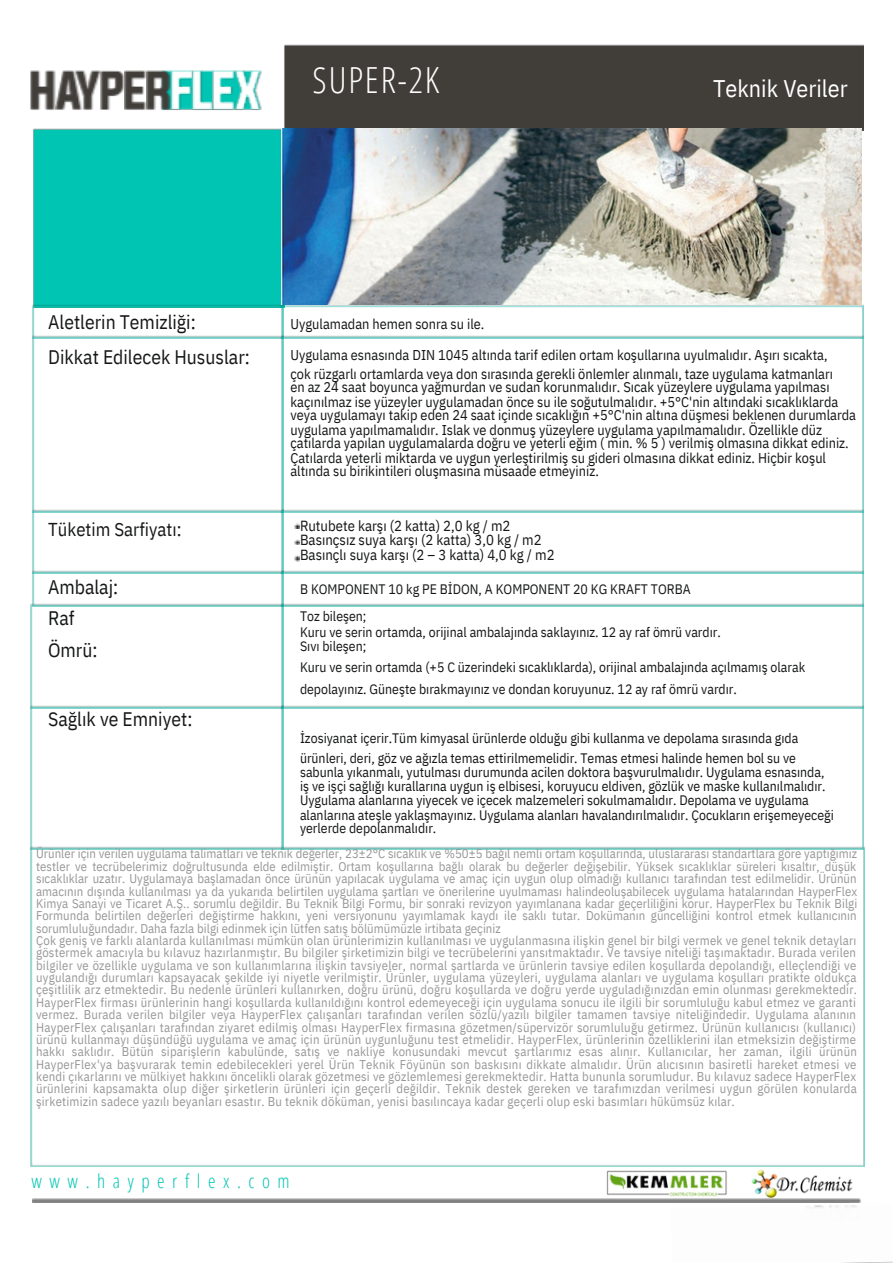
<style>
.page{position:relative;width:893px;height:1264px;background:#fff}
.page>*{position:absolute;margin:0;border:0;box-sizing:border-box;transform-origin:0 0}
.t1{font:300 36px "Open Sans Condensed";letter-spacing:.05em;color:#fff}
.t2{font:24px "IBM Plex Sans Cond";color:#fff}
.t3{font:19.5px/31.5px "IBM Plex Sans Cond";color:#151616}
.t4{font:300 19.05px "Open Sans Condensed";letter-spacing:.395em;color:#00c5b2}
.t5{font:18.6px "IBM Plex Sans Cond";color:#151616}
.t6{font:14.7px/14.5px "IBM Plex Sans Cond";color:#151616}
.t7{font:14.25px/14px "IBM Plex Sans Cond";color:#151616}
.t8{font:13.65px/14.1px "IBM Plex Sans Cond";color:#151616}
.t9{font:12.75px/12.3px "IBM Plex Sans Cond";letter-spacing:.02em;color:#989899}
</style>
<div class="page">
<img style="left:30px;top:70px;width:45px;height:40px">
<img style="left:75px;top:70px;width:186px;height:40px">
<div style="left:33px;top:129px;width:249px;height:175px;background:#00c5b2"></div>
<div style="left:283px;top:45px;width:580px;height:85px;background:#413e3a"></div>
<img style="left:30px;top:846px;width:834px;height:320px">
<img style="left:32px;top:304px;width:248px;height:31px">
<img style="left:280px;top:304px;width:583px;height:31px">
<img style="left:32px;top:335px;width:248px;height:174px">
<img style="left:280px;top:335px;width:583px;height:174px">
<img style="left:32px;top:509px;width:248px;height:61px">
<img style="left:280px;top:509px;width:583px;height:61px">
<svg style="left:293px;top:522px;width:6px;height:6px"></svg>
<svg style="left:293px;top:539px;width:6px;height:5px"></svg>
<svg style="left:293px;top:555px;width:6px;height:6px"></svg>
<img style="left:30px;top:604px;width:250px;height:101px">
<img style="left:280px;top:606px;width:583px;height:99px">
<img style="left:31px;top:570px;width:249px;height:36px">
<img style="left:280px;top:570px;width:583px;height:36px">
<img style="left:30px;top:705px;width:250px;height:144px">
<img style="left:280px;top:705px;width:583px;height:144px">
<img style="left:282px;top:129px;width:579px;height:175px">
<img style="left:606px;top:1170px;width:121px;height:27px">
<img style="left:731px;top:1160px;width:139px;height:59px">
<h1 class="t1" style="left:312px;top:55px;width:128px">SUPER-2K</h1>
<h2 class="t2" style="left:713px;top:72px;width:136px">Teknik Veriler</h2>
<h3 class="t3" style="left:48px;top:305px;width:203px;line-height:34.8px">Aletlerin Temizliği:<br>Dikkat Edilecek Hususlar:</h3>
<p class="t7" style="left:290px;top:309px;width:538px;line-height:30.3px">Uygulamadan hemen sonra su ile.<br>Uygulama esnasında DIN 1045 altında tarif edilen ortam koşullarına uyulmalıdır. Aşırı sıcakta,</p>
<p class="t7" style="left:290px;top:366px;width:567px">çok rüzgarlı ortamlarda veya don sırasında gerekli önlemler alınmalı, taze uygulama katmanları<br>en az 24 saat boyunca yağmurdan ve sudan korunmalıdır. Sıcak yüzeylere uygulama yapılması kaçınılmaz ise yüzeyler uygulamadan önce su ile soğutulmalıdır. +5°C'nin altındaki sıcaklıklarda veya uygulamayı takip eden 24 saat içinde sıcaklığın +5°C'nin altına düşmesi beklenen durumlarda uygulama yapılmamalıdır. Islak ve donmuş yüzeylere uygulama yapılmamalıdır. Özellikle düz çatılarda yapılan uygulamalarda doğru ve yeterli eğim ( min. % 5 ) verilmiş olmasına dikkat ediniz.<br>Çatılarda yeterli miktarda ve uygun yerleştirilmiş su gideri olmasına dikkat ediniz. Hiçbir koşul altında su birikintileri oluşmasına müsaade etmeyiniz.</p>
<h3 class="t5" style="left:48px;top:516px;width:135px">Tüketim Sarfiyatı:</h3>
<p class="t6" style="left:300px;top:517px;width:256px">Rutubete karşı (2 katta) 2,0 kg / m2<br>Basınçsız suya karşı (2 katta) 3,0 kg / m2<br>Basınçlı suya karşı (2 – 3 katta) 4,0 kg / m2</p>
<h3 class="t3" style="left:48px;top:570px;width:72px">Ambalaj:<br>Raf<br>Ömrü:</h3>
<h3 class="t3" style="left:48px;top:703px;width:146px">Sağlık ve Emniyet:</h3>
<p class="t8" style="left:300px;top:575px;width:392px;line-height:27px">B KOMPONENT 10 kg PE BİDON, A KOMPONENT 20 KG KRAFT TORBA<br>Toz bileşen;</p>
<p class="t8" style="left:300px;top:625px;width:422px;line-height:13.5px">Kuru ve serin ortamda, orijinal ambalajında saklayınız. 12 ay raf ömrü vardır.<br>Sıvı bileşen;</p>
<p class="t8" style="left:300px;top:656px;width:506px;line-height:21.3px">Kuru ve serin ortamda (+5 C üzerindeki sıcaklıklarda), orijinal ambalajında açılmamış olarak depolayınız. Güneşte bırakmayınız ve dondan koruyunuz. 12 ay raf ömrü vardır.</p>
<p class="t8" style="left:300px;top:728px;width:499px;line-height:20.2px">İzosiyanat içerir.Tüm kimyasal ürünlerde olduğu gibi kullanma ve depolama sırasında gıda ürünleri, deri, göz ve ağızla temas ettirilmemelidir. Temas etmesi halinde hemen bol su ve</p>
<p class="t8" style="left:300px;top:764px;width:535px">sabunla yıkanmalı, yutulması durumunda acilen doktora başvurulmalıdır. Uygulama esnasında, iş ve işçi sağlığı kurallarına uygun iş elbisesi, koruyucu eldiven, gözlük ve maske kullanılmalıdır.<br>Uygulama alanlarına yiyecek ve içecek malzemeleri sokulmamalıdır. Depolama ve uygulama alanlarına ateşle yaklaşmayınız. Uygulama alanları havalandırılmalıdır. Çocukların erişemeyeceği yerlerde depolanmalıdır.</p>
<p class="t9" style="left:36px;top:847px;width:822px">Ürünler için verilen uygulama talimatları ve teknik değerler, 23±2°C sıcaklık ve %50±5 bağıl nemli ortam koşullarında, uluslararası standartlara göre yaptığımız testler ve tecrübelerimiz doğrultusunda elde edilmiştir. Ortam koşullarına bağlı olarak bu değerler değişebilir. Yüksek sıcaklıklar süreleri kısaltır, düşük sıcaklıklar uzatır. Uygulamaya başlamadan önce ürünün yapılacak uygulama ve amaç için uygun olup olmadığı kullanıcı tarafından test edilmelidir. Ürünün amacının dışında kullanılması ya da yukarıda belirtilen uygulama şartları ve önerilerine uyulmaması halindeoluşabilecek uygulama hatalarından HayperFlex Kimya Sanayi ve Ticaret A.Ş.. sorumlu değildir. Bu Teknik Bilgi Formu, bir sonraki revizyon yayımlanana kadar geçerliliğini korur. HayperFlex bu Teknik Bilgi Formunda belirtilen değerleri değiştirme hakkını, yeni versiyonunu yayımlamak kaydı ile saklı tutar. Dokümanın güncelliğini kontrol etmek kullanıcının sorumluluğundadır. Daha fazla bilgi edinmek için lütfen satış bölümümüzle irtibata geçiniz<br>Çok geniş ve farklı alanlarda kullanılması mümkün olan ürünlerimizin kullanılması ve uygulanmasına ilişkin genel bir bilgi vermek ve genel teknik detayları göstermek amacıyla bu kılavuz hazırlanmıştır. Bu bilgiler şirketimizin bilgi ve tecrübelerini yansıtmaktadır. Ve tavsiye niteliği taşımaktadır. Burada verilen bilgiler ve özellikle uygulama ve son kullanımlarına ilişkin tavsiyeler, normal şartlarda ve ürünlerin tavsiye edilen koşullarda depolandığı, elleçlendiği ve uygulandığı durumları kapsayacak şekilde iyi niyetle verilmiştir. Ürünler, uygulama yüzeyleri, uygulama alanları ve uygulama koşulları pratikte oldukça çeşitlilik arz etmektedir. Bu nedenle ürünleri kullanırken, doğru ürünü, doğru koşullarda ve doğru yerde uyguladığınızdan emin olunması gerekmektedir.<br>HayperFlex firması ürünlerinin hangi koşullarda kullanıldığını kontrol edemeyeceği için uygulama sonucu ile ilgili bir sorumluluğu kabul etmez ve garanti vermez. Burada verilen bilgiler veya HayperFlex çalışanları tarafından verilen sözlü/yazılı bilgiler tamamen tavsiye niteliğindedir. Uygulama alanının HayperFlex çalışanları tarafından ziyaret edilmiş olması HayperFlex firmasına gözetmen/süpervizör sorumluluğu getirmez. Ürünün kullanıcısı (kullanıcı) ürünü kullanmayı düşündüğü uygulama ve amaç için ürünün uygunluğunu test etmelidir. HayperFlex, ürünlerinin özelliklerini ilan etmeksizin değiştirme hakkı saklıdır. Bütün siparişlerin kabulünde, satış ve nakliye konusundaki mevcut şartlarımız esas alınır. Kullanıcılar, her zaman, ilgili ürünün HayperFlex'ya başvurarak temin edebilecekleri yerel Ürün Teknik Föyünün son baskısını dikkate almalıdır. Ürün alıcısının basiretli hareket etmesi ve kendi çıkarlarını ve mülkiyet hakkını öncelikli olarak gözetmesi ve gözlemlemesi gerekmektedir. Hatta bununla sorumludur. Bu kılavuz sadece HayperFlex ürünlerini kapsamakta olup diğer şirketlerin ürünleri için geçerli değildir. Teknik destek gereken ve tarafımızdan verilmesi uygun görülen konularda şirketimizin sadece yazılı beyanları esastır. Bu teknik döküman, yenisi basılıncaya kadar geçerli olup eski basımları hükümsüz kılar.</p>
<h3 class="t4" style="left:32px;top:1167px;width:259px">www.hayperflex.com</h3>
</div>
